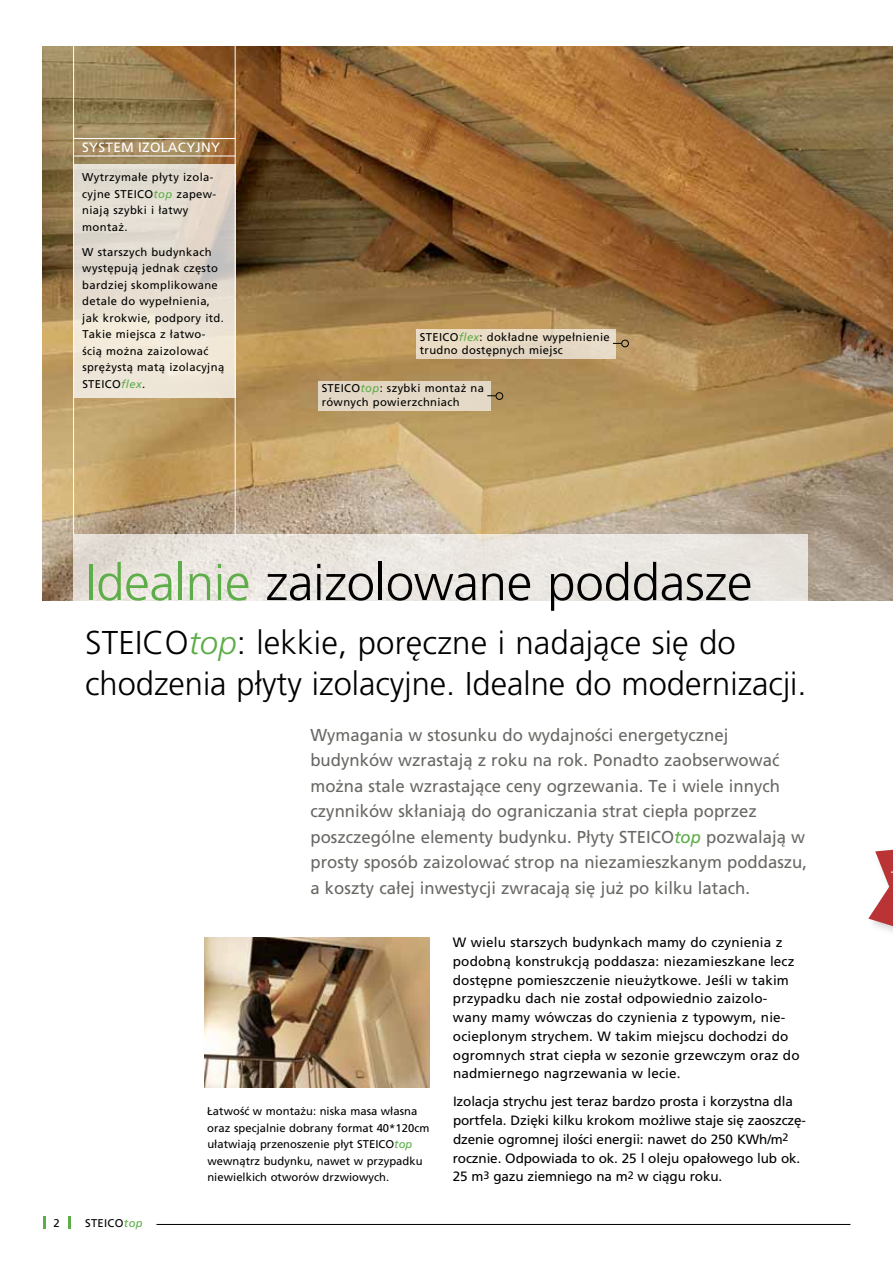
<style>
.page{position:relative;width:893px;height:1263px;background:#fff}
.page>*{position:absolute;margin:0;border:0;box-sizing:border-box;transform-origin:0 0}
.t1{font:300 51px "Frutiger CE";letter-spacing:-.005em;color:#000}
.t2{font:300 33px/40.5px "Frutiger CE";color:#000}
.t3{font:17.25px/25.5px "Frutiger CE";color:#6a6864}
.t4{font:13.5px/18.8px "Frutiger CE";letter-spacing:.01em;color:#000}
.t5{font:13.5px/18.8px "Frutiger CE";letter-spacing:-.01em;color:#000}
.t6{font:13.5px "Frutiger CE";color:#fff}
.t7{font:11.25px/16.5px "Frutiger CE";letter-spacing:.03em;color:#000}
.t8{font:11.25px/16.5px "Frutiger CE";letter-spacing:.005em;color:#000}
.s1{font-family:"Frutiger";font-style:italic;color:#5dad48}
.s2{color:#5dad48}
.s3{font-family:"Frutiger"}
.s4{font-style:italic;color:#5dad48}
</style>
<div class="page">
<hr style="left:156px;top:1224px;width:694px;height:1px;background:#000">
<svg style="left:43px;top:1216px;width:2px;height:13px"></svg>
<svg style="left:68px;top:1216px;width:3px;height:13px"></svg>
<img style="left:43px;top:47px;width:850px;height:553px">
<svg style="left:73px;top:534px;width:735px;height:67px;fill:#eae5e0"></svg>
<svg style="left:74px;top:164px;width:161px;height:234px;fill:#e7dfd3"></svg>
<hr style="left:73px;top:45px;width:1px;height:489px;background:#fff">
<hr style="left:74px;top:138px;width:161px;height:1px;background:#fff">
<hr style="left:74px;top:156px;width:161px;height:1px;background:#fff">
<hr style="left:235px;top:41px;width:1px;height:493px;background:#fff">
<img style="left:204px;top:938px;width:225px;height:150px">
<div style="left:318px;top:381px;width:172px;height:29px;background:#e4d8c5"></div>
<div style="left:496px;top:392px;width:7px;height:8px;border:1px solid #000;border-radius:50%"></div>
<div style="left:416px;top:329px;width:199px;height:29px;background:#e8dcc5"></div>
<div style="left:621px;top:340px;width:8px;height:7px;border:1px solid #000;border-radius:50%"></div>
<svg style="left:868px;top:850px;width:25px;height:76px"></svg>
<p class="t6" style="left:82px;top:140px;width:25px">Systemizol</p>
<p class="t6" style="left:168px;top:140px;width:54px">acyjn y</p>
<p class="t7" style="left:82px;top:169px;width:135px">Wytrzymałe płyty izola&shy;cyjne STEICO<span class="s1">top</span> zapew&shy;niają szybki i łatwy montaż.</p>
<p class="t7" style="left:82px;top:243px;width:143px">W starszych budynkach występują jednak często bardziej skomplikowane detale do wypełnienia, jak krokwie, podpory itd.<br>Takie miejsca z łatwo&shy;ścią można zaizolować sprężystą matą izolacyjną<br>STEICO<span class="s1">flex</span>.</p>
<p class="t7" style="left:420px;top:330px;width:191px;line-height:13.5px">STEICO<span class="s1">flex</span>: dokładne wypełnienie trudno dostępnych miejsc</p>
<p class="t7" style="left:322px;top:382px;width:164px;line-height:13.5px">STEICO<span class="s1">top</span>: szybki montaż na równych powierzchniach</p>
<h1 class="t1" style="left:85px;top:553px;width:669px"><span class="s2">Idealnie</span> zaizolowane poddasze</h1>
<h2 class="t2" style="left:85px;top:622px;width:723px"><span class="s3">STEICO</span><span class="s1">top</span>: lekkie, poręczne i nadające się do chodzenia płyty izolacyjne. Idealne do modernizacji.</h2>
<p class="t7" style="left:54px;top:1214px;width:8px">2</p>
<p class="t7" style="left:85px;top:1214px;width:59px">STEICO<span class="s1">top</span></p>
<p class="t3" style="left:310px;top:722px;width:498px">Wymagania w stosunku do wydajności energetycznej budynków wzrastają z roku na rok. Ponadto zaobserwować można stale wzrastające ceny ogrzewania. Te i wiele innych czynników skłaniają do ograniczania strat ciepła poprzez poszczególne elementy budynku. Płyty STEICO<span class="s1">top</span> pozwalają w prosty sposób zaizolować strop na niezamieszkanym poddaszu, a koszty całej inwestycji zwracają się już po kilku latach.</p>
<p class="t4" style="left:453px;top:933px;width:348px">W wielu starszych budynkach mamy do czynienia z podobną konstrukcją poddasza: niezamieszkane lecz dostępne pomieszczenie nieużytkowe. Jeśli w takim przypadku dach nie został odpowiednio zaizolo&shy;wany mamy wówczas do czynienia z typowym, nie&shy;ocieplonym strychem. W takim miejscu dochodzi do ogromnych strat ciepła w sezonie grzewczym oraz do nadmiernego nagrzewania w lecie.</p>
<p class="t5" style="left:453px;top:1092px;width:355px">Izolacja strychu jest teraz bardzo prosta i korzystna dla portfela. Dzięki kilku krokom możliwe staje się zaoszczę&shy;dzenie ogromnej ilości energii: nawet do 250 KWh/m<sup>2 </sup>rocznie. Odpowiada to ok. 25 l oleju opałowego lub ok.<br>25 m<sup>3</sup> gazu ziemniego na m<sup>2</sup> w ciągu roku.</p>
<p class="t8" style="left:207px;top:1103px;width:224px">Łatwość w montażu: niska masa własna oraz specjalnie dobrany format 40*120cm ułatwiają przenoszenie płyt STEICO<span class="s4">top </span>wewnątrz budynku, nawet w przypadku niewielkich otworów drzwiowych.</p>
</div>
